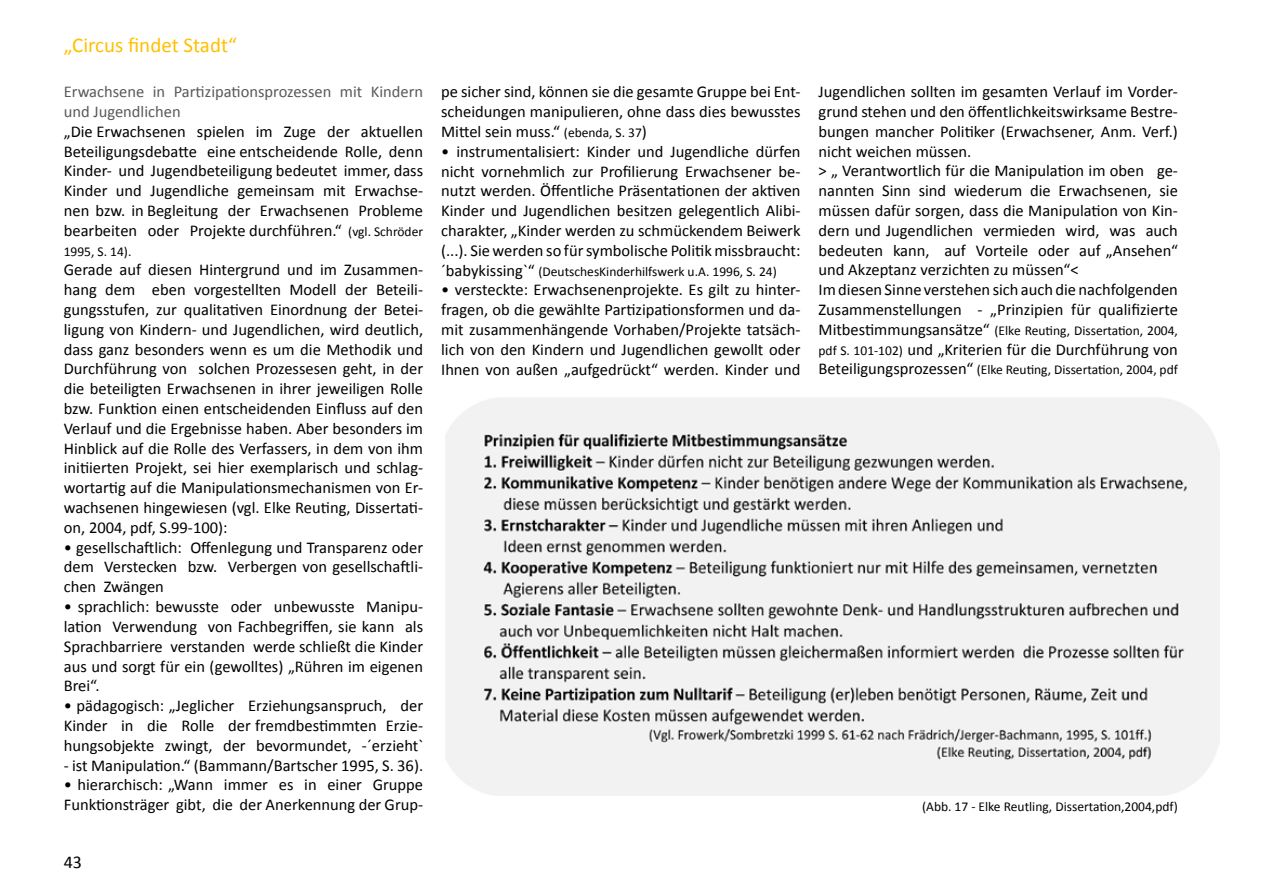
<style>
.page{position:relative;width:1263px;height:893px;background:#fff}
.page>*{position:absolute;margin:0;border:0;box-sizing:border-box;transform-origin:0 0}
.t1{font:21px "Calibri";color:#ffc000}
.t2{font:18px "Calibri";color:#000}
.t3{font:16.5px/19.8px "Calibri";color:#000;text-align:justify}
.t4{font:16.5px/19.8px "Calibri";color:#595959}
.t5{font:13.5px "Calibri";color:#000}
.s1{font-size:13.5px}
.s2{font-size:16.5px}
</style>
<div class="page">
<img style="left:446px;top:398px;width:773px;height:397px">
<p class="t1" style="left:64px;top:32px;width:175px">„Circus findet Stadt“</p>
<p class="t4" style="left:64px;top:81px;width:361px">Erwachsene in Partizipationsprozessen mit Kindern und Jugendlichen</p>
<p class="t3" style="left:64px;top:121px;width:361px">„Die Erwachsenen spielen im Zuge der aktuellen Beteiligungsdebatte eine entscheidende Rolle, denn Kinder- und Jugendbeteiligung bedeutet immer, dass Kinder und Jugendliche gemeinsam mit Erwachse&shy;nen bzw. in Begleitung der Erwachsenen Probleme bearbeiten oder Projekte durchführen.“ <span class="s1">(vgl. Schröder</span></p>
<p class="t5" style="left:64px;top:243px;width:69px">1995, S. 14).</p>
<p class="t3" style="left:64px;top:259px;width:361px">Gerade auf diesen Hintergrund und im Zusammen&shy;hang dem eben vorgestellten Modell der Beteili&shy;gungsstufen, zur qualitativen Einordnung der Betei&shy;ligung von Kindern- und Jugendlichen, wird deutlich, dass ganz besonders wenn es um die Methodik und Durchführung von solchen Prozessesen geht, in der die beteiligten Erwachsenen in ihrer jeweiligen Rolle bzw. Funktion einen entscheidenden Einfluss auf den Verlauf und die Ergebnisse haben. Aber besonders im Hinblick auf die Rolle des Verfassers, in dem von ihm initiierten Projekt, sei hier exemplarisch und schlag&shy;wortartig auf die Manipulationsmechanismen von Er&shy;wachsenen hingewiesen (vgl. Elke Reuting, Dissertati&shy;on, 2004, pdf, S.99-100):</p>
<p class="t3" style="left:64px;top:536px;width:361px">• gesellschaftlich: Offenlegung und Transparenz oder dem Verstecken bzw. Verbergen von gesellschaftli&shy;chen Zwängen</p>
<p class="t3" style="left:64px;top:596px;width:361px">• sprachlich: bewusste oder unbewusste Manipu&shy;lation Verwendung von Fachbegriffen, sie kann als Sprachbarriere verstanden werde schließt die Kinder aus und sorgt für ein (gewolltes) „Rühren im eigenen Brei“.</p>
<p class="t3" style="left:64px;top:695px;width:361px">• pädagogisch: „Jeglicher Erziehungsanspruch, der Kinder in die Rolle der fremdbestimmten Erzie&shy;hungsobjekte zwingt, der bevormundet, -´erzieht`</p>
<p class="t3" style="left:64px;top:754px;width:361px">- ist Manipulation.“ (Bammann/Bartscher 1995, S. 36).</p>
<p class="t3" style="left:64px;top:774px;width:361px">• hierarchisch: „Wann immer es in einer Gruppe<br>Funktionsträger gibt, die der Anerkennung der Grup-</p>
<p class="t2" style="left:64px;top:851px;width:20px">43</p>
<p class="t3" style="left:441px;top:81px;width:361px">pe sicher sind, können sie die gesamte Gruppe bei Ent&shy;scheidungen manipulieren, ohne dass dies bewusstes Mittel sein muss.“ <span class="s1">(ebenda, S. 37</span>)</p>
<p class="t3" style="left:441px;top:141px;width:361px">• instrumentalisiert: Kinder und Jugendliche dürfen nicht vornehmlich zur Profilierung Erwachsener be&shy;nutzt werden. Öffentliche Präsentationen der aktiven Kinder und Jugendlichen besitzen gelegentlich Alibi&shy;charakter, „Kinder werden zu schmückendem Beiwerk (...). Sie werden so für symbolische Politik missbraucht:</p>
<p class="t5" style="left:441px;top:263px;width:337px"><span class="s2">´babykissing`“</span> (DeutschesKinderhilfswerk u.A. 1996, S. 24)</p>
<p class="t3" style="left:441px;top:279px;width:361px">• versteckte: Erwachsenenprojekte. Es gilt zu hinter&shy;fragen, ob die gewählte Partizipationsformen und da&shy;mit zusammenhängende Vorhaben/Projekte tatsäch&shy;lich von den Kindern und Jugendlichen gewollt oder Ihnen von außen „aufgedrückt“ werden. Kinder und</p>
<p class="t3" style="left:818px;top:81px;width:361px;text-align:left">Jugendlichen sollten im gesamten Verlauf im Vorder&shy;grund stehen und den öffentlichkeitswirksame Bestre&shy;bungen mancher Politiker (Erwachsener, Anm. Verf.) nicht weichen müssen.<br>&gt; „ Verantwortlich für die Manipulation im oben ge&shy;nannten Sinn sind wiederum die Erwachsenen, sie müssen dafür sorgen, dass die Manipulation von Kin&shy;dern und Jugendlichen vermieden wird, was auch bedeuten kann, auf Vorteile oder auf „Ansehen“ und Akzeptanz verzichten zu müssen“&lt;<br>Im diesen Sinne verstehen sich auch die nachfolgenden Zusammenstellungen - „Prinzipien für qualifizierte</p>
<p class="t5" style="left:818px;top:322px;width:361px"><span class="s2">Mitbestimmungsansätze“</span> (Elke Reuting, Dissertation, 2004,</p>
<p class="t3" style="left:818px;top:338px;width:361px"><span class="s1">pdf S. 101-102)</span> und „Kriterien für die Durchführung von</p>
<p class="t5" style="left:818px;top:362px;width:361px"><span class="s2">Beteiligungsprozessen“</span> (Elke Reuting, Dissertation, 2004, pdf</p>
<p class="t5" style="left:922px;top:798px;width:257px">(Abb. 17 - Elke Reutling, Dissertation,2004,pdf)</p>
</div>
